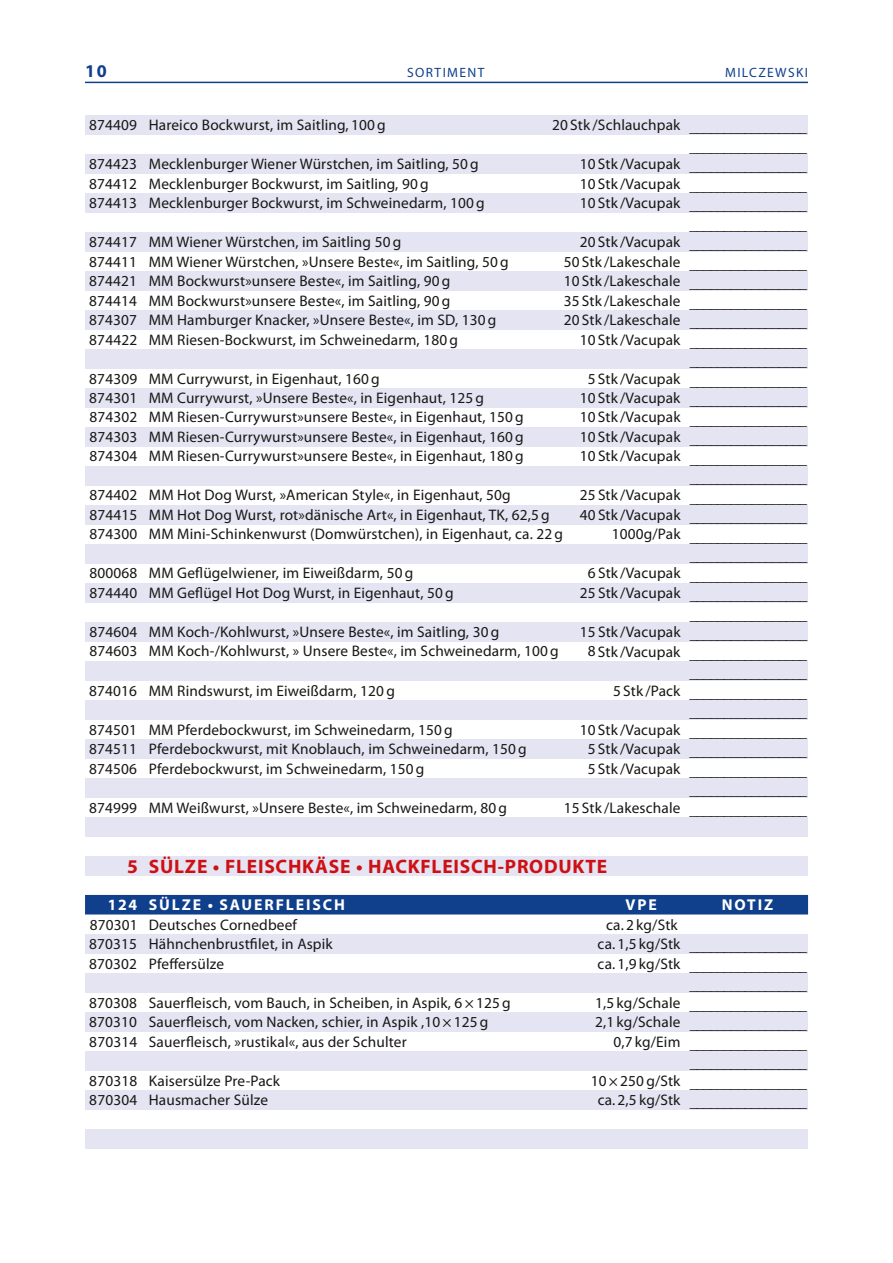
<style>
.page{position:relative;width:893px;height:1263px;background:#fff}
.page>*{position:absolute;margin:0;border:0;box-sizing:border-box;transform-origin:0 0}
.t1{font:700 19.5px "Myriad Pro";letter-spacing:.04em;color:#cd1013}
.t2{font:700 18px "Myriad Pro";color:#10408b}
.t3{font:700 15.75px "Myriad Pro";letter-spacing:.12em;color:#fff}
.t4{font:15.3px/19.5px "Myriad Pro";letter-spacing:.01em;color:#181716;text-align:right}
.t5{font:13.5px "Myriad Pro";letter-spacing:.1em;color:#10408b}
</style>
<div class="page">
<hr style="left:85px;top:82px;width:723px;height:1px;background:#10408b">
<div style="left:85px;top:115px;width:723px;height:19px;background:#e4e4f2"></div>
<div style="left:85px;top:154px;width:723px;height:19px;background:#e4e4f2"></div>
<div style="left:85px;top:193px;width:723px;height:19px;background:#e4e4f2"></div>
<div style="left:85px;top:232px;width:723px;height:19px;background:#e4e4f2"></div>
<div style="left:85px;top:271px;width:723px;height:19px;background:#e4e4f2"></div>
<div style="left:85px;top:310px;width:723px;height:19px;background:#e4e4f2"></div>
<div style="left:85px;top:349px;width:723px;height:19px;background:#e4e4f2"></div>
<div style="left:85px;top:388px;width:723px;height:19px;background:#e4e4f2"></div>
<div style="left:85px;top:427px;width:723px;height:19px;background:#e4e4f2"></div>
<div style="left:85px;top:466px;width:723px;height:19px;background:#e4e4f2"></div>
<div style="left:85px;top:505px;width:723px;height:19px;background:#e4e4f2"></div>
<div style="left:85px;top:544px;width:723px;height:19px;background:#e4e4f2"></div>
<div style="left:85px;top:583px;width:723px;height:19px;background:#e4e4f2"></div>
<div style="left:85px;top:622px;width:723px;height:19px;background:#e4e4f2"></div>
<div style="left:85px;top:661px;width:723px;height:19px;background:#e4e4f2"></div>
<div style="left:85px;top:700px;width:723px;height:19px;background:#e4e4f2"></div>
<div style="left:85px;top:739px;width:723px;height:19px;background:#e4e4f2"></div>
<div style="left:85px;top:778px;width:723px;height:19px;background:#e4e4f2"></div>
<div style="left:85px;top:817px;width:723px;height:19px;background:#e4e4f2"></div>
<div style="left:85px;top:856px;width:723px;height:19px;background:#e4e4f2"></div>
<div style="left:85px;top:934px;width:723px;height:19px;background:#e4e4f2"></div>
<div style="left:85px;top:973px;width:723px;height:19px;background:#e4e4f2"></div>
<div style="left:85px;top:1012px;width:723px;height:19px;background:#e4e4f2"></div>
<div style="left:85px;top:1051px;width:723px;height:19px;background:#e4e4f2"></div>
<div style="left:85px;top:1090px;width:723px;height:19px;background:#e4e4f2"></div>
<div style="left:85px;top:1129px;width:723px;height:19px;background:#e4e4f2"></div>
<div style="left:85px;top:895px;width:723px;height:19px;background:#10408b"></div>
<p class="t2" style="left:85px;top:61px;width:23px">10</p>
<p class="t5" style="left:407px;top:64px;width:79px">SORTIMENT</p>
<p class="t5" style="left:725px;top:64px;width:84px">MILCZEWSKI</p>
<p class="t4" style="left:89px;top:115px;width:298px">874409 Hareico Bockwurst, im Saitling, 100 g</p>
<p class="t4" style="left:552px;top:116px;width:257px;line-height:20.5px">20 Stk /Schlauchpak _________________ _________________</p>
<p class="t4" style="left:89px;top:154px;width:391px">874423 Mecklenburger Wiener Würstchen, im Saitling, 50 g</p>
<p class="t4" style="left:580px;top:156px;width:229px">10 Stk /Vacupak _________________</p>
<p class="t4" style="left:89px;top:173px;width:341px">874412 Mecklenburger Bockwurst, im Saitling, 90 g</p>
<p class="t4" style="left:580px;top:176px;width:229px">10 Stk /Vacupak _________________</p>
<p class="t4" style="left:89px;top:193px;width:397px">874413 Mecklenburger Bockwurst, im Schweinedarm, 100 g</p>
<p class="t4" style="left:580px;top:195px;width:229px">10 Stk /Vacupak _________________ _________________</p>
<p class="t4" style="left:89px;top:232px;width:314px">874417 MM Wiener Würstchen, im Saitling 50 g</p>
<p class="t4" style="left:580px;top:234px;width:229px">20 Stk /Vacupak _________________</p>
<p class="t4" style="left:89px;top:251px;width:421px">874411 MM Wiener Würstchen, »Unsere Beste«, im Saitling, 50 g</p>
<p class="t4" style="left:564px;top:254px;width:245px">50 Stk /Lakeschale _________________</p>
<p class="t4" style="left:89px;top:271px;width:363px">874421 MM Bockwurst»unsere Beste«, im Saitling, 90 g</p>
<p class="t4" style="left:564px;top:273px;width:245px">10 Stk /Lakeschale _________________</p>
<p class="t4" style="left:89px;top:290px;width:363px">874414 MM Bockwurst»unsere Beste«, im Saitling, 90 g</p>
<p class="t4" style="left:564px;top:293px;width:245px">35 Stk /Lakeschale _________________</p>
<p class="t4" style="left:89px;top:310px;width:409px">874307 MM Hamburger Knacker, »Unsere Beste«, im SD, 130 g</p>
<p class="t4" style="left:564px;top:312px;width:245px">20 Stk /Lakeschale _________________</p>
<p class="t4" style="left:89px;top:329px;width:370px">874422 MM Riesen-Bockwurst, im Schweinedarm, 180 g</p>
<p class="t4" style="left:580px;top:332px;width:229px">10 Stk /Vacupak _________________ _________________</p>
<p class="t4" style="left:89px;top:368px;width:292px">874309 MM Currywurst, in Eigenhaut, 160 g</p>
<p class="t4" style="left:588px;top:371px;width:221px">5 Stk /Vacupak _________________</p>
<p class="t4" style="left:89px;top:388px;width:396px">874301 MM Currywurst, »Unsere Beste«, in Eigenhaut, 125 g</p>
<p class="t4" style="left:580px;top:390px;width:229px">10 Stk /Vacupak _________________</p>
<p class="t4" style="left:89px;top:407px;width:436px">874302 MM Riesen-Currywurst»unsere Beste«, in Eigenhaut, 150 g</p>
<p class="t4" style="left:580px;top:410px;width:229px">10 Stk /Vacupak _________________</p>
<p class="t4" style="left:89px;top:427px;width:436px">874303 MM Riesen-Currywurst»unsere Beste«, in Eigenhaut, 160 g</p>
<p class="t4" style="left:580px;top:429px;width:229px">10 Stk /Vacupak _________________</p>
<p class="t4" style="left:89px;top:446px;width:436px">874304 MM Riesen-Currywurst»unsere Beste«, in Eigenhaut, 180 g</p>
<p class="t4" style="left:580px;top:449px;width:229px">10 Stk /Vacupak _________________ _________________</p>
<p class="t4" style="left:89px;top:485px;width:423px">874402 MM Hot Dog Wurst, »American Style«, in Eigenhaut, 50g</p>
<p class="t4" style="left:580px;top:488px;width:229px">25 Stk /Vacupak _________________</p>
<p class="t4" style="left:89px;top:505px;width:462px">874415 MM Hot Dog Wurst, rot»dänische Art«, in Eigenhaut, TK, 62,5 g</p>
<p class="t4" style="left:580px;top:507px;width:229px">40 Stk /Vacupak _________________</p>
<p class="t4" style="left:89px;top:524px;width:475px">874300 MM Mini-Schinkenwurst (Domwürstchen), in Eigenhaut, ca. 22 g</p>
<p class="t4" style="left:612px;top:527px;width:197px">1000g/Pak _________________ _________________</p>
<p class="t4" style="left:89px;top:563px;width:325px">800068 MM Geflügelwiener, im Eiweißdarm, 50 g</p>
<p class="t4" style="left:588px;top:566px;width:221px">6 Stk /Vacupak _________________</p>
<p class="t4" style="left:89px;top:583px;width:366px">874440 MM Geflügel Hot Dog Wurst, in Eigenhaut, 50 g</p>
<p class="t4" style="left:580px;top:585px;width:229px">25 Stk /Vacupak _________________ _________________</p>
<p class="t4" style="left:89px;top:622px;width:411px">874604 MM Koch-/Kohlwurst, »Unsere Beste«, im Saitling, 30 g</p>
<p class="t4" style="left:580px;top:624px;width:229px">15 Stk /Vacupak _________________</p>
<p class="t4" style="left:89px;top:641px;width:471px">874603 MM Koch-/Kohlwurst, » Unsere Beste«, im Schweinedarm, 100 g</p>
<p class="t4" style="left:588px;top:644px;width:221px">8 Stk /Vacupak _________________ _________________</p>
<p class="t4" style="left:89px;top:680px;width:307px">874016 MM Rindswurst, im Eiweißdarm, 120 g</p>
<p class="t4" style="left:613px;top:683px;width:196px">5 Stk /Pack _________________ _________________</p>
<p class="t4" style="left:89px;top:719px;width:365px">874501 MM Pferdebockwurst, im Schweinedarm, 150 g</p>
<p class="t4" style="left:580px;top:722px;width:229px">10 Stk /Vacupak _________________</p>
<p class="t4" style="left:89px;top:739px;width:439px">874511 Pferdebockwurst, mit Knoblauch, im Schweinedarm, 150 g</p>
<p class="t4" style="left:588px;top:741px;width:221px">5 Stk /Vacupak _________________</p>
<p class="t4" style="left:89px;top:758px;width:337px">874506 Pferdebockwurst, im Schweinedarm, 150 g</p>
<p class="t4" style="left:588px;top:761px;width:221px">5 Stk /Vacupak _________________ _________________</p>
<p class="t4" style="left:89px;top:797px;width:419px">874999 MM Weißwurst, »Unsere Beste«, im Schweinedarm, 80 g</p>
<p class="t4" style="left:564px;top:800px;width:245px">15 Stk /Lakeschale _________________</p>
<p class="t1" style="left:127px;top:855px;width:481px">5 SÜLZE • FLEISCHKÄSE • HACKFLEISCH-PRODUKTE</p>
<p class="t3" style="left:108px;top:896px;width:239px">124 SÜLZE • SAUERFLEISCH</p>
<p class="t3" style="left:626px;top:896px;width:33px">VPE</p>
<p class="t3" style="left:722px;top:896px;width:53px">NOTIZ</p>
<p class="t4" style="left:90px;top:914px;width:209px">870301 Deutsches Cornedbeef</p>
<p class="t4" style="left:606px;top:914px;width:73px">ca. 2 kg/Stk</p>
<p class="t4" style="left:89px;top:934px;width:245px">870315 Hähnchenbrustfilet, in Aspik</p>
<p class="t4" style="left:598px;top:936px;width:211px">ca. 1,5 kg/Stk _________________</p>
<p class="t4" style="left:89px;top:953px;width:136px">870302 Pfeffersülze</p>
<p class="t4" style="left:598px;top:956px;width:211px">ca. 1,9 kg/Stk _________________ _________________</p>
<p class="t4" style="left:89px;top:992px;width:423px">870308 Sauerfleisch, vom Bauch, in Scheiben, in Aspik, 6×125 g</p>
<p class="t4" style="left:595px;top:995px;width:213px">1,5 kg/Schale _________________</p>
<p class="t4" style="left:89px;top:1012px;width:401px">870310 Sauerfleisch, vom Nacken, schier, in Aspik ,10×125 g</p>
<p class="t4" style="left:595px;top:1014px;width:213px">2,1 kg/Schale _________________</p>
<p class="t4" style="left:89px;top:1031px;width:319px">870314 Sauerfleisch, »rustikal«, aus der Schulter</p>
<p class="t4" style="left:613px;top:1034px;width:195px">0,7 kg/Eim _________________ _________________</p>
<p class="t4" style="left:89px;top:1070px;width:192px">870318 Kaisersülze Pre-Pack</p>
<p class="t4" style="left:591px;top:1073px;width:218px">10 × 250 g/Stk _________________</p>
<p class="t4" style="left:89px;top:1090px;width:180px">870304 Hausmacher Sülze</p>
<p class="t4" style="left:598px;top:1092px;width:211px">ca. 2,5 kg/Stk _________________</p>
</div>
